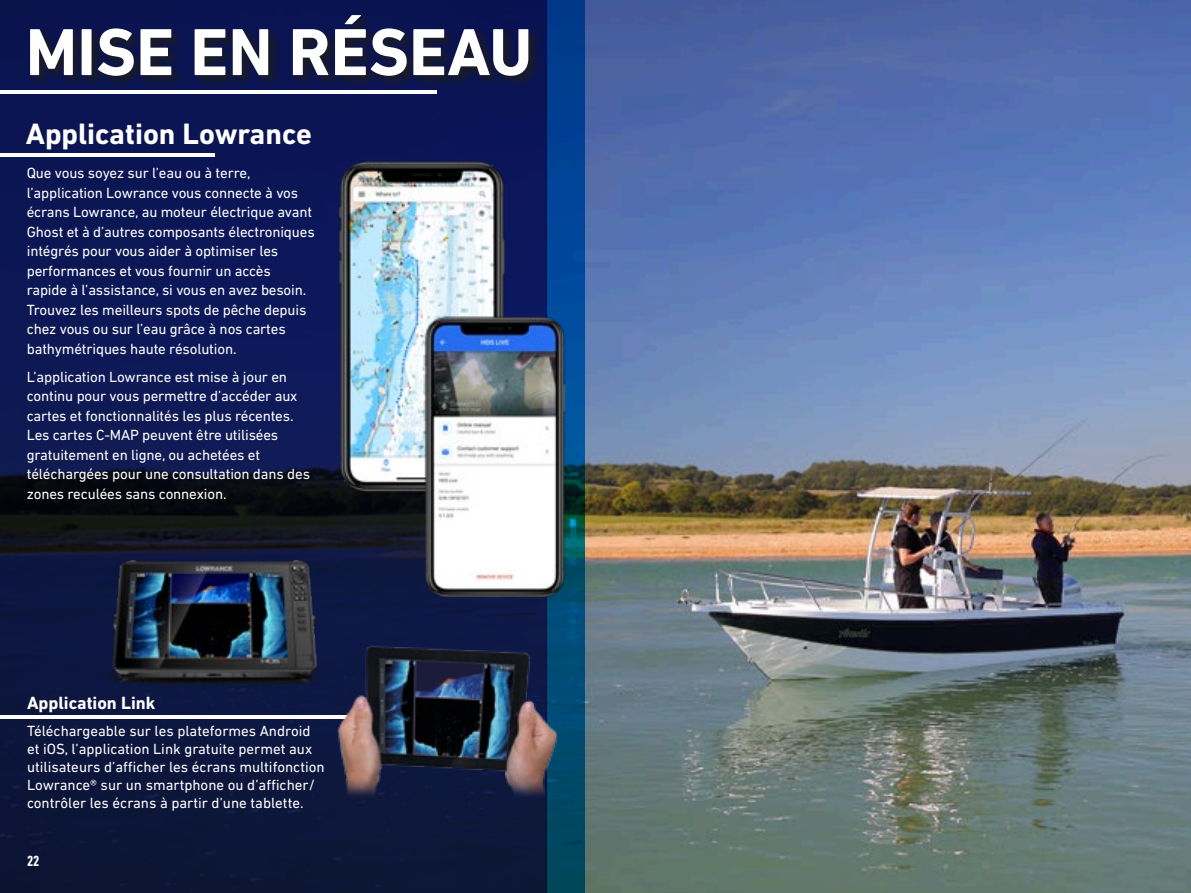
<style>
.page{position:relative;width:1191px;height:893px;background:#fff}
.page>*{position:absolute;margin:0;border:0;box-sizing:border-box;transform-origin:0 0}
.t1{font:700 67.5px "DIN Next LT Pro";color:#fff}
.t2{font:700 30px "DIN Next LT Pro";color:#fff}
.t3{font:700 18px "DIN Next LT Pro";color:#fff}
.t4{font:15px/19.5px "DIN Next LT Pro";letter-spacing:-.01em;color:#fff}
.t5{font:700 condensed 15px "DIN Next LT Pro";color:#fff}
</style>
<div class="page">
<img style="left:585px;top:0;width:606px;height:893px">
<svg style="left:546px;top:0;width:39px;height:893px;background:#004284"></svg>
<svg style="left:0;top:0;width:546px;height:893px;background:#0c1645"></svg>
<div style="left:27px;top:12px;width:514px;height:76px;background:#1d1d1b;opacity:.85"></div>
<hr style="left:0;top:90px;width:437px;height:3px;background:#fff">
<hr style="left:0;top:153px;width:214px;height:4px;background:#fff">
<img style="left:321px;top:151px;width:199px;height:344px">
<img style="left:409px;top:308px;width:169px;height:292px">
<img style="left:96px;top:555px;width:238px;height:155px">
<hr style="left:0;top:715px;width:349px;height:4px;background:#fff">
<img style="left:313px;top:603px;width:276px;height:200px">
<h1 class="t1" style="left:26px;top:13px;width:508px">MISE EN RÉSEAU</h1>
<h2 class="t2" style="left:26px;top:116px;width:287px">Application Lowrance</h2>
<p class="t4" style="left:27px;top:163px;width:289px">Que vous soyez sur l’eau ou à terre, l’application Lowrance vous connecte à vos écrans Lowrance, au moteur électrique avant Ghost et à d’autres composants électroniques intégrés pour vous aider à optimiser les performances et vous fournir un accès rapide à l’assistance, si vous en avez besoin.<br>Trouvez les meilleurs spots de pêche depuis chez vous ou sur l’eau grâce à nos cartes bathymétriques haute résolution.</p>
<p class="t4" style="left:27px;top:367px;width:285px">L’application Lowrance est mise à jour en continu pour vous permettre d’accéder aux cartes et fonctionnalités les plus récentes.<br>Les cartes C-MAP peuvent être utilisées gratuitement en ligne, ou achetées et téléchargées pour une consultation dans des zones reculées sans connexion.</p>
<p class="t3" style="left:27px;top:692px;width:130px">Application Link</p>
<p class="t4" style="left:27px;top:722px;width:299px;line-height:18px">Téléchargeable sur les plateformes Android et iOS, l’application Link gratuite permet aux utilisateurs d’afficher les écrans multifonction Lowrance® sur un smartphone ou d’afficher/ contrôler les écrans à partir d’une tablette.</p>
<p class="t5" style="left:27px;top:852px;width:14px">22</p>
</div>
